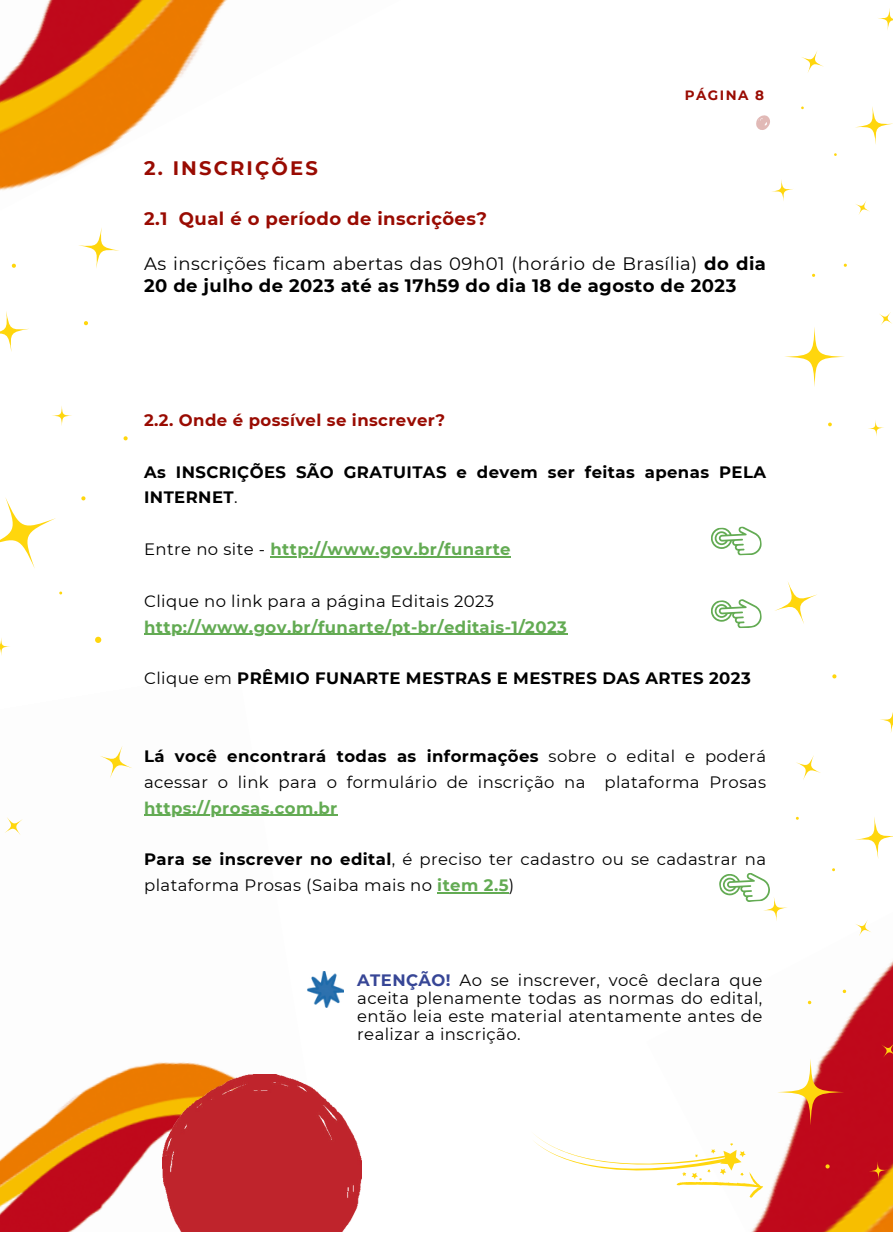
<style>
.page{position:relative;width:893px;height:1233px;background:#fff}
.page>*{position:absolute;margin:0;border:0;box-sizing:border-box;transform-origin:0 0}
.t1{font:700 19.5px "Montserrat";letter-spacing:.11em;color:#990b02}
.t2{font:18px/22.5px "Montserrat";letter-spacing:.025em;color:#000}
.t3{font:700 18px "Montserrat";letter-spacing:.025em;color:#990b02}
.t4{font:16.5px/25.8px "Montserrat";letter-spacing:.025em;color:#000;text-align:justify}
.t5{font:700 16.5px/25.8px "Montserrat";letter-spacing:.025em;color:#000}
.t6{font:700 16.5px "Montserrat";letter-spacing:.025em;color:#63ab53}
.t7{font:700 16.5px "Montserrat";letter-spacing:.025em;color:#990b02}
.t8{font:700 13.5px "Montserrat";letter-spacing:.11em;color:#990b02}
.s1{font-weight:700}
.s2{font-weight:400}
.s3{font-weight:400;color:#000}
.s4{font-weight:700;color:#63ab53}
.s5{font-weight:700;color:#374696}
</style>
<div class="page">
<img style="left:0;top:814px;width:334px;height:418px">
<hr style="left:270px;top:556px;width:241px;height:1px;background:#63ab53">
<hr style="left:144px;top:634px;width:423px;height:1px;background:#63ab53">
<hr style="left:144px;top:815px;width:194px;height:1px;background:#63ab53">
<hr style="left:437px;top:892px;width:72px;height:1px;background:#63ab53">
<svg style="left:756px;top:115px;width:14px;height:15px"></svg>
<svg style="left:711px;top:526px;width:51px;height:30px"></svg>
<svg style="left:711px;top:599px;width:51px;height:29px"></svg>
<img style="left:719px;top:873px;width:173px;height:359px">
<img style="left:0;top:0;width:227px;height:191px">
<svg style="left:762px;top:581px;width:130px;height:602px"></svg>
<svg style="left:0;top:228px;width:133px;height:607px"></svg>
<svg style="left:534px;top:1055px;width:229px;height:177px"></svg>
<svg style="left:772px;top:8px;width:120px;height:428px"></svg>
<img style="left:304px;top:971px;width:39px;height:36px">
<img style="left:163px;top:1074px;width:199px;height:158px">
<p class="t1" style="left:144px;top:157px;width:175px">2. INSCRIÇÕES</p>
<p class="t8" style="left:684px;top:87px;width:81px">PÁGINA 8</p>
<p class="t3" style="left:144px;top:207px;width:344px">2.1 Qual é o período de inscrições?</p>
<p class="t2" style="left:144px;top:252px;width:623px">As inscrições ficam abertas das 09h01 (horário de Brasília) <span class="s1">do dia<br>20 de julho de 2023 até as 17h59 do dia 18 de agosto de 2023</span></p>
<p class="t7" style="left:144px;top:410px;width:302px">2.2. Onde é possível se inscrever?</p>
<p class="t5" style="left:144px;top:459px;width:623px">As INSCRIÇÕES SÃO GRATUITAS e devem ser feitas apenas PELA<br>INTERNET<span class="s2">.</span></p>
<p class="t6" style="left:144px;top:539px;width:368px"><span class="s3">Entre no site -</span> http://www.gov.br/funarte</p>
<p class="t4" style="left:144px;top:588px;width:351px">Clique no link para a página Editais 2023</p>
<p class="t6" style="left:144px;top:617px;width:424px">http://www.gov.br/funarte/pt-br/editais-1/2023</p>
<p class="t5" style="left:144px;top:666px;width:608px"><span class="s2">Clique em</span> PRÊMIO FUNARTE MESTRAS E MESTRES DAS ARTES 2023</p>
<p class="t4" style="left:144px;top:743px;width:623px"><span class="s1">Lá você encontrará todas as informações</span> sobre o edital e poderá acessar o link para o formulário de inscrição na plataforma Prosas <span class="s4">https://prosas.com.br</span></p>
<p class="t4" style="left:144px;top:847px;width:623px"><span class="s1">Para se inscrever no edital</span>, é preciso ter cadastro ou se cadastrar na plataforma Prosas (Saiba mais no <span class="s4">item 2.5</span>)</p>
<p class="t4" style="left:357px;top:971px;width:406px;line-height:18px"><span class="s5">ATENÇÃO!</span> Ao se inscrever, você declara que aceita plenamente todas as normas do edital, então leia este material atentamente antes de realizar a inscrição.</p>
</div>
